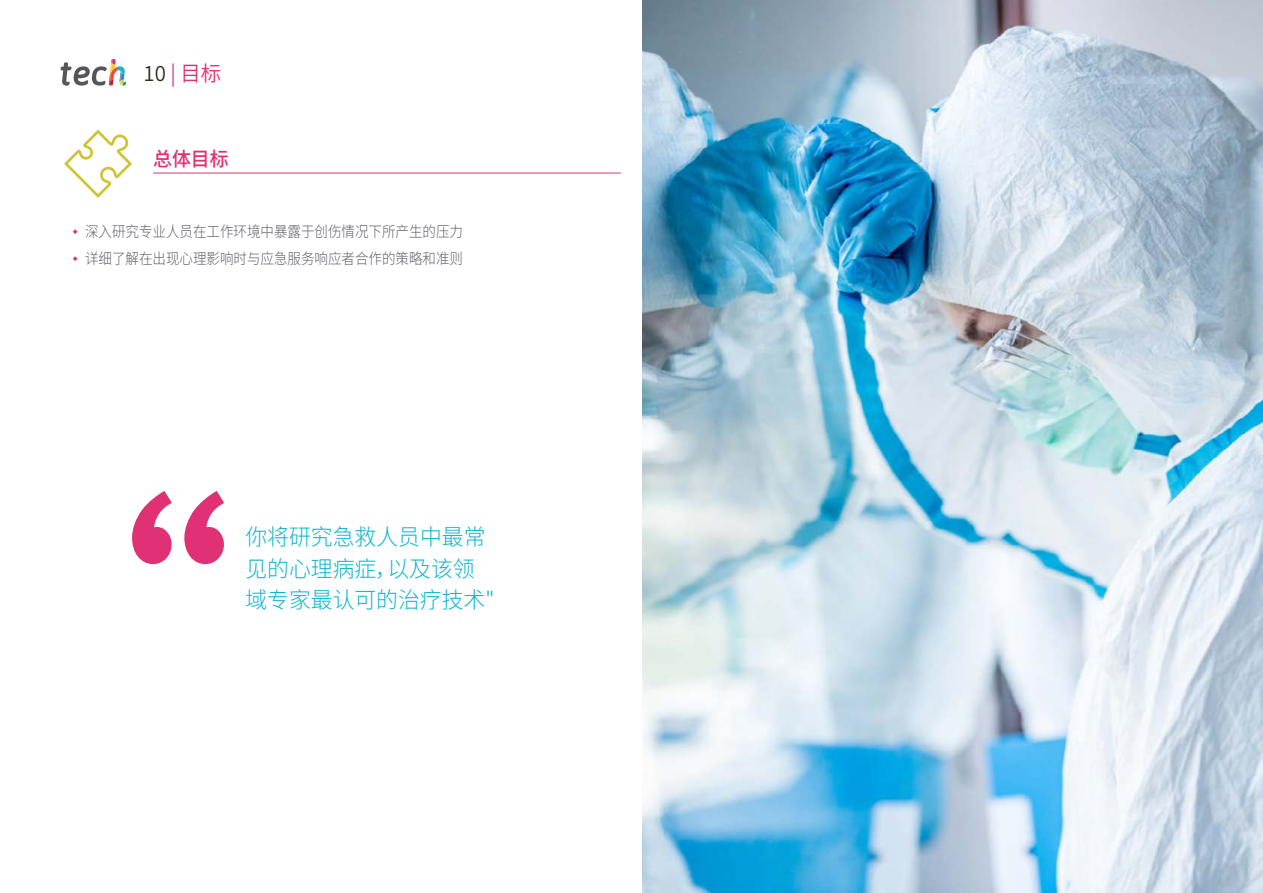
<style>
.page{position:relative;width:1263px;height:893px;background:#fff}
.page>*{position:absolute;margin:0;border:0;box-sizing:border-box;transform-origin:0 0}
.t1{font:300 22.5px/31.5px "Source Han Sans CN";color:#0fb6cf}
.t2{font:21px "Source Han Sans CN";color:#df3174}
.t3{font:500 19.5px "Source Han Sans CN";color:#df3174}
.t4{font:300 15px/26.7px "Source Han Sans CN";color:#61646a;scale:.9 1}
.s1{color:#312e20}
</style>
<div class="page">
<hr style="left:153px;top:173px;width:468px;height:1px;background:#df3174">
<svg style="left:64px;top:130px;width:68px;height:68px"></svg>
<img style="left:642px;top:0;width:621px;height:893px">
<svg style="left:132px;top:491px;width:92px;height:73px"></svg>
<svg style="left:61px;top:59px;width:65px;height:27px"></svg>
<h2 class="t2" style="left:144px;top:61px;width:79px"><span class="s1">10</span> | 目标</h2>
<h3 class="t3" style="left:153px;top:147px;width:77px">总体目标</h3>
<p class="t4" style="left:85px;top:218px;width:421px">深入研究专业人员在工作环境中暴露于创伤情况下所产生的压力详细了解在出现心理影响时与应急服务响应者合作的策略和准则</p>
<h1 class="t1" style="left:245px;top:522px;width:250px">你将研究急救人员中最常见的心理病症，以及该领域专家最认可的治疗技术"</h1>
</div>
